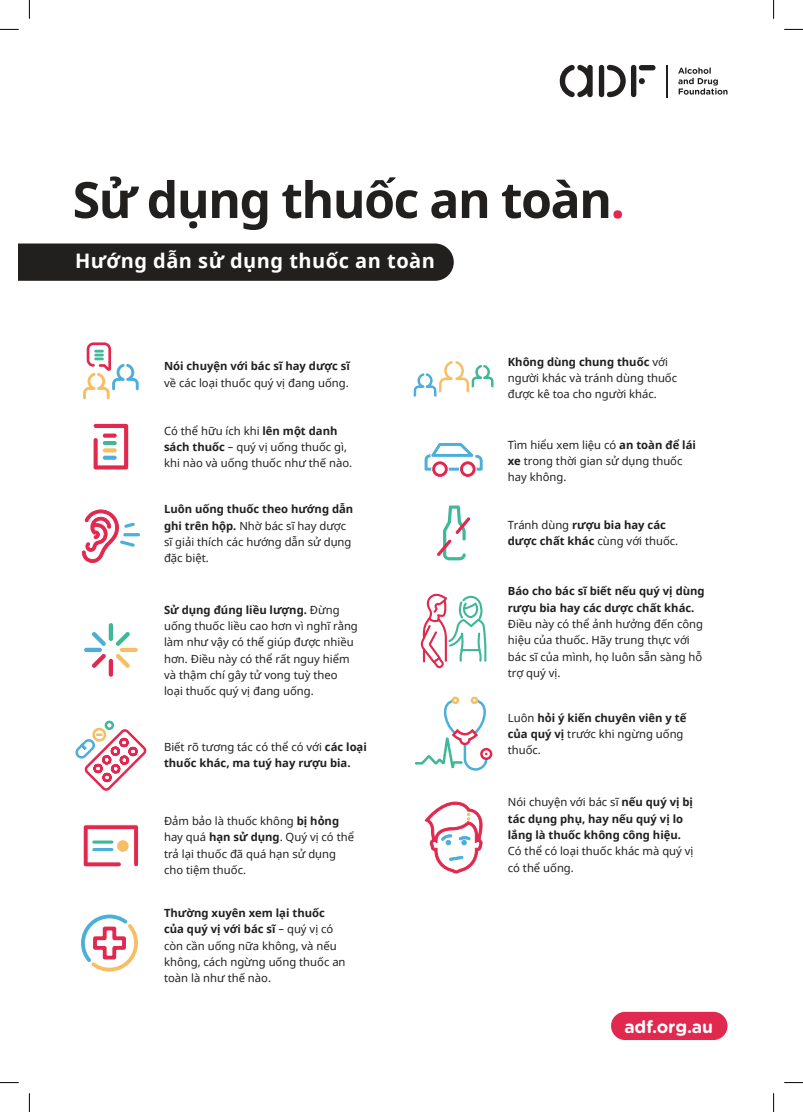
<style>
.page{position:relative;width:803px;height:1112px;background:#fff}
.page>*{position:absolute;margin:0;border:0;box-sizing:border-box;transform-origin:0 0}
.RRDT_main_heading{font:700 50px "Noto Sans";letter-spacing:-.03em;color:#221f1f}
.inforgraphic_heading{font:700 20px "Noto Sans";letter-spacing:.025em;color:#fff}
.inforgraphic_heading-2{font:700 17.5px "Gotham Rounded";letter-spacing:-.005em;color:#fff}
.inforgraphic_text{font:11.25px/16.2px "Noto Sans";color:#221f1f}
.inforgraphic_text-2{font:700 11.25px/16.2px "Noto Sans";color:#221f1f}
.s1{color:#e1284f}
.s2{font-weight:700}
.s3{font-weight:400}
</style>
<div class="page">
<svg style="left:639px;top:78px;width:6px;height:6px"></svg>
<hr style="left:666px;top:65px;width:1px;height:32px;background:#221f1f">
<svg style="left:678px;top:67px;width:49px;height:28px"></svg>
<div style="left:631px;top:65px;width:5px;height:32px;background:#221f1f;border-radius:3px"></div>
<div style="left:639px;top:65px;width:16px;height:5px;background:#221f1f;border-radius:3px"></div>
<svg style="left:560px;top:64px;width:33px;height:33px"></svg>
<div style="left:599px;top:65px;width:5px;height:32px;background:#221f1f;border-radius:3px"></div>
<svg style="left:607px;top:65px;width:19px;height:32px"></svg>
<div style="left:19px;top:243px;width:435px;height:38px;background:#221f1f"></div>
<svg style="left:437px;top:505px;width:33px;height:55px"></svg>
<svg style="left:83px;top:342px;width:56px;height:57px"></svg>
<hr style="left:109px;top:623px;width:4px;height:17px;background:#3eb897;border-radius:2px">
<svg style="left:92px;top:632px;width:14px;height:13px"></svg>
<svg style="left:92px;top:654px;width:14px;height:13px"></svg>
<svg style="left:116px;top:632px;width:14px;height:13px"></svg>
<svg style="left:116px;top:654px;width:14px;height:13px"></svg>
<hr style="left:109px;top:658px;width:4px;height:18px;background:#e1284f;border-radius:2px">
<div style="left:120px;top:647px;width:18px;height:5px;background:#f7be63;border-radius:2px"></div>
<div style="left:84px;top:647px;width:18px;height:5px;background:#4cafd9;border-radius:2px"></div>
<svg style="left:82px;top:509px;width:58px;height:53px"></svg>
<svg style="left:94px;top:424px;width:34px;height:45px"></svg>
<svg style="left:103px;top:433px;width:14px;height:4px"></svg>
<hr style="left:103px;top:441px;width:14px;height:4px;background:#3eb897;border-radius:2px">
<svg style="left:103px;top:448px;width:14px;height:4px"></svg>
<svg style="left:103px;top:455px;width:14px;height:4px"></svg>
<svg style="left:83px;top:824px;width:56px;height:43px"></svg>
<hr style="left:94px;top:840px;width:18px;height:3px;background:#3eb897">
<hr style="left:94px;top:847px;width:18px;height:3px;background:#4cafd9">
<div style="left:117px;top:840px;width:12px;height:11px;background:#f7be63;border-radius:50%"></div>
<svg style="left:414px;top:361px;width:79px;height:36px"></svg>
<svg style="left:81px;top:914px;width:57px;height:58px"></svg>
<svg style="left:75px;top:720px;width:72px;height:71px"></svg>
<svg style="left:415px;top:696px;width:77px;height:74px"></svg>
<svg style="left:424px;top:801px;width:59px;height:72px"></svg>
<svg style="left:421px;top:593px;width:65px;height:75px"></svg>
<svg style="left:424px;top:443px;width:60px;height:35px"></svg>
<div style="left:611px;top:1011px;width:116px;height:28px;background:#e1284f;border-radius:14px"></div>
<svg style="left:0;top:28px;width:19px;height:2px"></svg>
<svg style="left:784px;top:28px;width:19px;height:2px"></svg>
<svg style="left:0;top:1082px;width:19px;height:1px"></svg>
<svg style="left:784px;top:1082px;width:19px;height:1px"></svg>
<svg style="left:28px;top:0;width:2px;height:19px"></svg>
<svg style="left:28px;top:1093px;width:2px;height:18px"></svg>
<svg style="left:773px;top:0;width:1px;height:19px"></svg>
<svg style="left:773px;top:1093px;width:1px;height:18px"></svg>
<p class="RRDT_main_heading" style="left:73px;top:164px;width:554px">Sử dụng thuốc an toàn<span class="s1">.</span></p>
<p class="inforgraphic_heading" style="left:75px;top:247px;width:361px">Hướng dẫn sử dụng thuốc an toàn</p>
<p class="inforgraphic_text" style="left:164px;top:358px;width:187px"><span class="s2">Nói chuyện với bác sĩ hay dược sĩ </span>về các loại thuốc quý vị đang uống.</p>
<p class="inforgraphic_text" style="left:164px;top:422px;width:190px">Có thể hữu ích khi <span class="s2">lên một danh sách thuốc</span> – quý vị uống thuốc gì, khi nào và uống thuốc như thế nào.</p>
<p class="inforgraphic_text" style="left:164px;top:501px;width:191px"><span class="s2">Luôn uống thuốc theo hướng dẫn ghi trên hộp.</span> Nhờ bác sĩ hay dược sĩ giải thích các hướng dẫn sử dụng đặc biệt.</p>
<p class="inforgraphic_text" style="left:164px;top:602px;width:195px"><span class="s2">Sử dụng đúng liều lượng.</span> Đừng uống thuốc liều cao hơn vì nghĩ rằng làm như vậy có thể giúp được nhiều hơn. Điều này có thể rất nguy hiểm và thậm chí gây tử vong tuỳ theo loại thuốc quý vị đang uống.</p>
<p class="inforgraphic_text-2" style="left:164px;top:738px;width:204px"><span class="s3">Biết rõ tương tác có thể có với</span> các loại thuốc khác, ma tuý hay rượu bia.</p>
<p class="inforgraphic_text" style="left:164px;top:813px;width:191px">Đảm bảo là thuốc không <span class="s2">bị hỏng </span>hay quá <span class="s2">hạn sử dụng</span>. Quý vị có thể trả lại thuốc đã quá hạn sử dụng cho tiệm thuốc.</p>
<p class="inforgraphic_text" style="left:164px;top:904px;width:183px"><span class="s2">Thường xuyên xem lại thuốc của quý vị với bác sĩ</span> – quý vị có còn cần uống nữa không, và nếu không, cách ngừng uống thuốc an toàn là như thế nào.</p>
<p class="inforgraphic_text" style="left:508px;top:354px;width:171px"><span class="s2">Không dùng chung thuốc</span> với người khác và tránh dùng thuốc được kê toa cho người khác.</p>
<p class="inforgraphic_text" style="left:508px;top:437px;width:190px">Tìm hiểu xem liệu có <span class="s2">an toàn để lái xe</span> trong thời gian sử dụng thuốc hay không.</p>
<p class="inforgraphic_text-2" style="left:508px;top:517px;width:172px"><span class="s3">Tránh dùng</span> rượu bia hay các dược chất khác <span class="s3">cùng với thuốc.</span></p>
<p class="inforgraphic_text" style="left:508px;top:583px;width:198px"><span class="s2">Báo cho bác sĩ biết nếu quý vị dùng rượu bia hay các dược chất khác.<br></span>Điều này có thể ảnh hưởng đến công hiệu của thuốc. Hãy trung thực với bác sĩ của mình, họ luôn sẵn sàng hỗ trợ quý vị.</p>
<p class="inforgraphic_text-2" style="left:508px;top:709px;width:180px"><span class="s3">Luôn</span> hỏi ý kiến chuyên viên y tế của quý vị <span class="s3">trước khi ngừng uống thuốc.</span></p>
<p class="inforgraphic_text-2" style="left:508px;top:794px;width:187px"><span class="s3">Nói chuyện với bác sĩ</span> nếu quý vị bị tác dụng phụ, hay nếu quý vị lo lắng là thuốc không công hiệu.<br><span class="s3">Có thể có loại thuốc khác mà quý vị có thể uống.</span></p>
<p class="inforgraphic_heading-2" style="left:624px;top:1013px;width:90px">adf.org.au</p>
</div>
